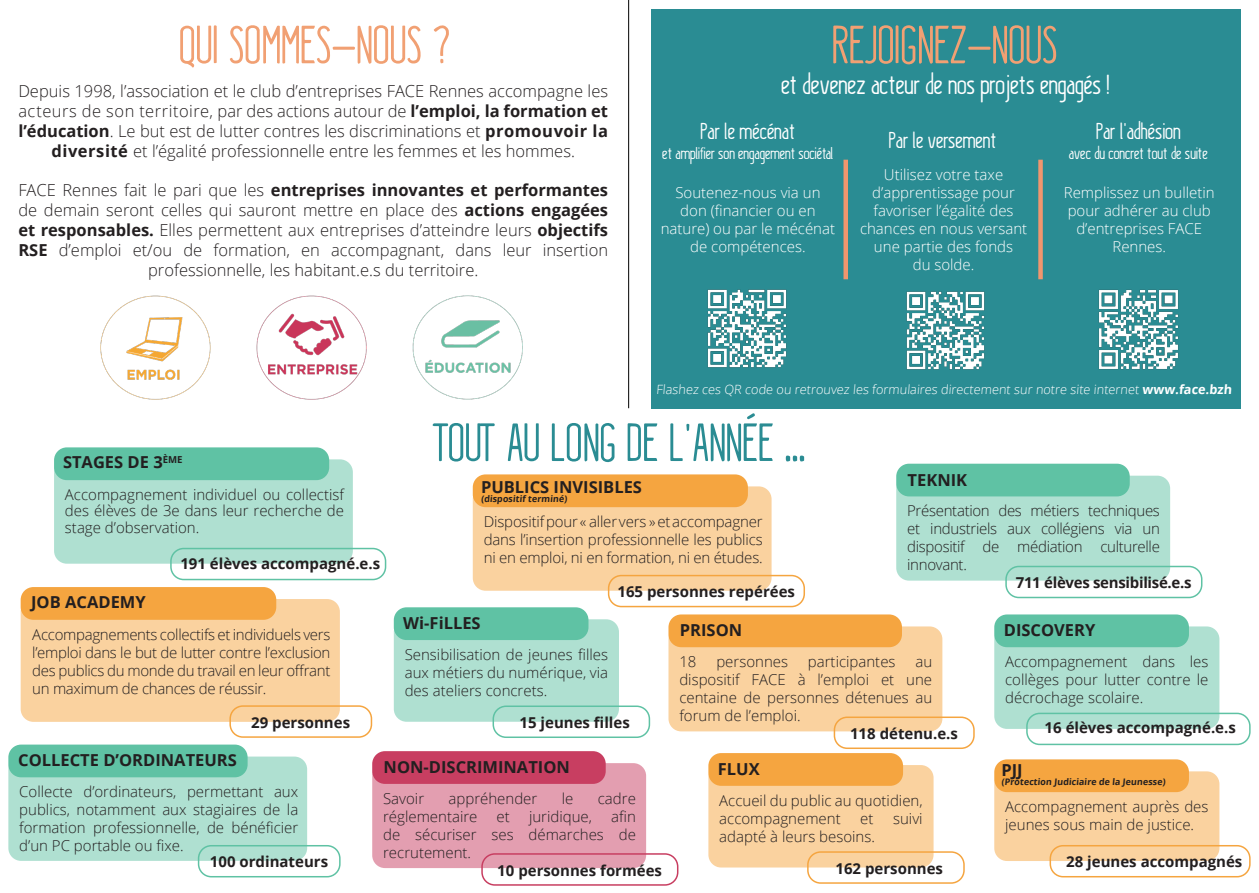
<style>
.page{position:relative;width:1259px;height:893px;background:#fff}
.page>*{position:absolute;margin:0;border:0;box-sizing:border-box;transform-origin:0 0}
.t1{font:52.5px "Kraftstoff";color:#f1a073}
.t2{font:52.5px "Kraftstoff";color:#2a8c93}
.t3{font:27px "Kraftstoff";color:#fff}
.t4{font:22.5px "Kraftstoff";color:#fff}
.t5{font:300 16.5px/19.8px "Open Sans";color:#231f20;text-align:center}
.t6{font:700 16.5px "Open Sans";color:#231f20}
.t7{font:16.5px "Kraftstoff";color:#fff}
.t8{font:300 15px/18px "Open Sans";color:#231f20;text-align:justify}
.t9{font:300 15px/18px "Open Sans";color:#fff;text-align:center}
.t10{font:700 15px "Open Sans";color:#231f20}
.t11{font:700 15px "Open Sans";letter-spacing:-.02em;color:#231f20}
.t12{font:300 12.75px "Open Sans";color:#fff}
.t13{font:700 9px "Open Sans";color:#231f20}
.s1{font-weight:700}
</style>
<div class="page">
<div style="left:650px;top:9px;width:590px;height:399px;background:#2a8c93"></div>
<hr style="left:628px;top:0;width:1px;height:408px;background:#000">
<div style="left:843px;top:160px;width:5px;height:119px;background:#f0966e"></div>
<svg style="left:1038px;top:160px;width:4px;height:119px"></svg>
<img style="left:906px;top:291px;width:79px;height:79px">
<img style="left:707px;top:289px;width:80px;height:79px">
<img style="left:1098px;top:289px;width:81px;height:81px">
<div style="left:708px;top:765px;width:225px;height:102px;background:#fad29f;border-radius:13px"></div>
<div style="left:708px;top:753px;width:195px;height:33px;background:#f5a540;border-radius:13px"></div>
<div style="left:807px;top:851px;width:157px;height:33px;border:2px solid #f5a540;border-radius:13px"></div>
<div style="left:896px;top:476px;width:274px;height:105px;background:#afe0d1;border-radius:13px"></div>
<div style="left:896px;top:464px;width:233px;height:32px;background:#5fc2a4;border-radius:13px"></div>
<div style="left:1005px;top:566px;width:197px;height:32px;border:2px solid #5fc2a4;border-radius:13px"></div>
<div style="left:994px;top:626px;width:225px;height:103px;background:#afe0d1;border-radius:13px"></div>
<div style="left:994px;top:614px;width:195px;height:33px;background:#5fc2a4;border-radius:13px"></div>
<div style="left:1026px;top:713px;width:224px;height:32px;border:2px solid #5fc2a4;border-radius:13px"></div>
<div style="left:668px;top:626px;width:274px;height:105px;background:#fad29f;border-radius:13px"></div>
<div style="left:668px;top:614px;width:234px;height:33px;background:#f5a540;border-radius:13px"></div>
<div style="left:833px;top:716px;width:141px;height:33px;border:2px solid #f5a540;border-radius:13px"></div>
<div style="left:473px;top:486px;width:298px;height:105px;background:#fad29f;border-radius:13px"></div>
<div style="left:473px;top:474px;width:275px;height:33px;background:#f5a540;border-radius:13px"></div>
<div style="left:608px;top:575px;width:197px;height:32px;border:2px solid #f5a540;border-radius:13px"></div>
<div style="left:21px;top:599px;width:319px;height:123px;background:#fad29f;border-radius:13px"></div>
<div style="left:21px;top:587px;width:255px;height:33px;background:#f5a540;border-radius:13px"></div>
<div style="left:229px;top:705px;width:143px;height:33px;border:2px solid #f5a540;border-radius:13px"></div>
<div style="left:394px;top:619px;width:225px;height:103px;background:#afe0d1;border-radius:13px"></div>
<div style="left:394px;top:607px;width:194px;height:33px;background:#5fc2a4;border-radius:13px"></div>
<div style="left:492px;top:705px;width:158px;height:33px;border:2px solid #5fc2a4;border-radius:13px"></div>
<div style="left:994px;top:771px;width:225px;height:90px;background:#fad29f;border-radius:13px"></div>
<div style="left:994px;top:759px;width:195px;height:33px;background:#f5a540;border-radius:13px"></div>
<div style="left:1049px;top:845px;width:201px;height:32px;border:2px solid #f5a540;border-radius:13px"></div>
<div style="left:372px;top:763px;width:274px;height:105px;background:#e39eb0;border-radius:13px"></div>
<div style="left:372px;top:751px;width:234px;height:33px;background:#c83e61;border-radius:13px"></div>
<div style="left:481px;top:853px;width:197px;height:33px;border:2px solid #c83e61;border-radius:13px"></div>
<div style="left:8px;top:756px;width:299px;height:105px;background:#afe0d1;border-radius:13px"></div>
<div style="left:8px;top:745px;width:240px;height:32px;background:#5fc2a4;border-radius:13px"></div>
<div style="left:198px;top:845px;width:142px;height:32px;border:2px solid #5fc2a4;border-radius:13px"></div>
<div style="left:54px;top:459px;width:299px;height:105px;background:#afe0d1;border-radius:13px"></div>
<div style="left:54px;top:447px;width:275px;height:33px;background:#5fc2a4;border-radius:13px"></div>
<div style="left:170px;top:548px;width:216px;height:32px;border:2px solid #5fc2a4;border-radius:13px"></div>
<img style="left:100px;top:295px;width:423px;height:105px">
<p class="t1" style="left:179px;top:12px;width:273px">QUI SOMMES-NOUS ?</p>
<p class="t5" style="left:18px;top:81px;width:591px">Depuis 1998, l’association et le club d’entreprises FACE Rennes accompagne les acteurs de son territoire, par des actions autour de <span class="s1">l’emploi, la formation et l’éducation</span>. Le but est de lutter contres les discriminations et <span class="s1">promouvoir la diversité</span> et l’égalité professionnelle entre les femmes et les hommes.</p>
<p class="t5" style="left:18px;top:180px;width:591px">FACE Rennes fait le pari que les <span class="s1">entreprises innovantes et performantes </span>de demain seront celles qui sauront mettre en place des <span class="s1">actions engagées et responsables.</span> Elles permettent aux entreprises d’atteindre leurs <span class="s1">objectifs RSE</span> d’emploi et/ou de formation, en accompagnant, dans leur insertion professionnelle, les habitant.e.s du territoire.</p>
<p class="t1" style="left:832px;top:12px;width:227px">REJOIGNEZ-NOUS</p>
<p class="t3" style="left:781px;top:68px;width:330px">et devenez acteur de nos projets engagés !</p>
<p class="t4" style="left:700px;top:117px;width:96px">Par le mécénat</p>
<p class="t7" style="left:662px;top:143px;width:172px">et amplifier son engagement sociétal</p>
<p class="t9" style="left:661px;top:183px;width:176px">Soutenez-nous via un don (financier ou en nature) ou par le mécénat de compétences.</p>
<p class="t4" style="left:889px;top:126px;width:109px">Par le versement</p>
<p class="t9" style="left:860px;top:165px;width:169px">Utilisez votre taxe d’apprentissage pour favoriser l’égalité des chances en nous versant une partie des fonds<br>du solde.</p>
<p class="t4" style="left:1096px;top:117px;width:86px">Par l’adhésion</p>
<p class="t7" style="left:1069px;top:143px;width:140px">avec du concret tout de suite</p>
<p class="t9" style="left:1063px;top:183px;width:152px">Remplissez un bulletin pour adhérer au club d’entreprises FACE<br>Rennes.</p>
<p class="t6" style="left:63px;top:450px;width:121px">STAGES DE 3<sup>ÈME</sup></p>
<p class="t8" style="left:65px;top:486px;width:280px;line-height:16.5px">Accompagnement individuel ou collectisf des élèves de 3e dans leur recherche de stage d’observation.</p>
<p class="t6" style="left:31px;top:590px;width:116px">JOB ACADEMY</p>
<p class="t10" style="left:180px;top:553px;width:201px">191 élèves accompagné.e.s</p>
<p class="t8" style="left:32px;top:625px;width:300px">Accompagnements collectifs et individuels vers l’emploi dans le but de lutter contre l’exclusion des publics du monde du travail en leur offrant un maximum de chances de réussir.</p>
<p class="t10" style="left:251px;top:711px;width:100px">29 personnes</p>
<p class="t12" style="left:656px;top:380px;width:578px">Flashez ces QR code ou retrouvez les formulaires directement sur notre site internet <span class="s1">www.face.bzh</span></p>
<p class="t2" style="left:431px;top:410px;width:376px">TOUT AU LONG DE L’ANNÉE ...</p>
<p class="t6" style="left:481px;top:475px;width:162px">PUBLICS INVISIBLES</p>
<p class="t13" style="left:481px;top:492px;width:89px">(dispositif terminé)</p>
<p class="t8" style="left:484px;top:512px;width:280px">Dispositif pour « aller vers » et accompagner dans l’insertion professionnelle les publics ni en emploi, ni en formation, ni en études.</p>
<p class="t6" style="left:403px;top:612px;width:79px">Wi-FiLLES</p>
<p class="t10" style="left:617px;top:581px;width:179px">165 personnes repérées</p>
<p class="t6" style="left:680px;top:619px;width:64px">PRISON</p>
<p class="t6" style="left:907px;top:468px;width:61px">TEKNIK</p>
<p class="t8" style="left:907px;top:501px;width:254px">Présentation des métiers techniques et industriels aux collégiens via un dispositif de médiation culturelle innovant.</p>
<p class="t11" style="left:1015px;top:572px;width:177px">711 élèves sensibilisé.e.s</p>
<p class="t6" style="left:1003px;top:619px;width:93px">DISCOVERY</p>
<p class="t8" style="left:405px;top:645px;width:205px">Sensibilisation de jeunes filles aux métiers du numérique, via des ateliers concrets.</p>
<p class="t10" style="left:519px;top:712px;width:112px">15 jeunes filles</p>
<p class="t8" style="left:679px;top:652px;width:19px">18</p>
<p class="t8" style="left:716px;top:652px;width:73px">personnes</p>
<p class="t8" style="left:808px;top:652px;width:89px">participantes</p>
<p class="t8" style="left:679px;top:652px;width:254px;text-indent:236px">au dispositif FACE à l’emploi et une centaine de personnes détenues au forum de l’emploi.</p>
<p class="t10" style="left:850px;top:723px;width:109px">118 détenu.e.s</p>
<p class="t8" style="left:1005px;top:652px;width:205px">Accompagnement dans les collèges pour lutter contre le décrochage scolaire.</p>
<p class="t10" style="left:1044px;top:717px;width:193px">16 élèves accompagné.e.s</p>
<p class="t6" style="left:18px;top:748px;width:220px">COLLECTE D’ORDINATEURS</p>
<p class="t8" style="left:19px;top:782px;width:280px">Collecte d’ordinateurs, permettant aux publics, notamment aux stagiaires de la formation professionnelle, de bénéficier d’un PC portable ou fixe.</p>
<p class="t10" style="left:210px;top:851px;width:120px">100 ordinateurs</p>
<p class="t6" style="left:383px;top:755px;width:188px">NON-DISCRIMINATION</p>
<p class="t8" style="left:383px;top:789px;width:43px">Savoir</p>
<p class="t8" style="left:448px;top:789px;width:90px">appréhender</p>
<p class="t8" style="left:562px;top:789px;width:13px">le</p>
<p class="t8" style="left:598px;top:789px;width:40px">cadre</p>
<p class="t8" style="left:383px;top:807px;width:96px">réglementaire</p>
<p class="t8" style="left:496px;top:807px;width:15px">et</p>
<p class="t8" style="left:529px;top:807px;width:65px">juridique,</p>
<p class="t8" style="left:383px;top:807px;width:254px;text-indent:228px">afin de sécuriser ses démarches de recrutement.</p>
<p class="t10" style="left:497px;top:859px;width:166px">10 personnes formées</p>
<p class="t6" style="left:718px;top:757px;width:43px">FLUX</p>
<p class="t8" style="left:719px;top:791px;width:205px">Accueil du public au quotidien, accompagnement</p>
<p class="t8" style="left:860px;top:809px;width:15px">et</p>
<p class="t8" style="left:893px;top:809px;width:31px">suivi</p>
<p class="t8" style="left:719px;top:827px;width:157px">adapté à leurs besoins.</p>
<p class="t10" style="left:835px;top:857px;width:109px">162 personnes</p>
<p class="t6" style="left:1001px;top:758px;width:23px">PJJ</p>
<p class="t13" style="left:1001px;top:775px;width:167px">(Protection Judiciaire de la Jeunesse)</p>
<p class="t8" style="left:1005px;top:797px;width:205px">Accompagnement auprès des jeunes sous main de justice.</p>
<p class="t10" style="left:1066px;top:851px;width:178px">28 jeunes accompagnés</p>
</div>
